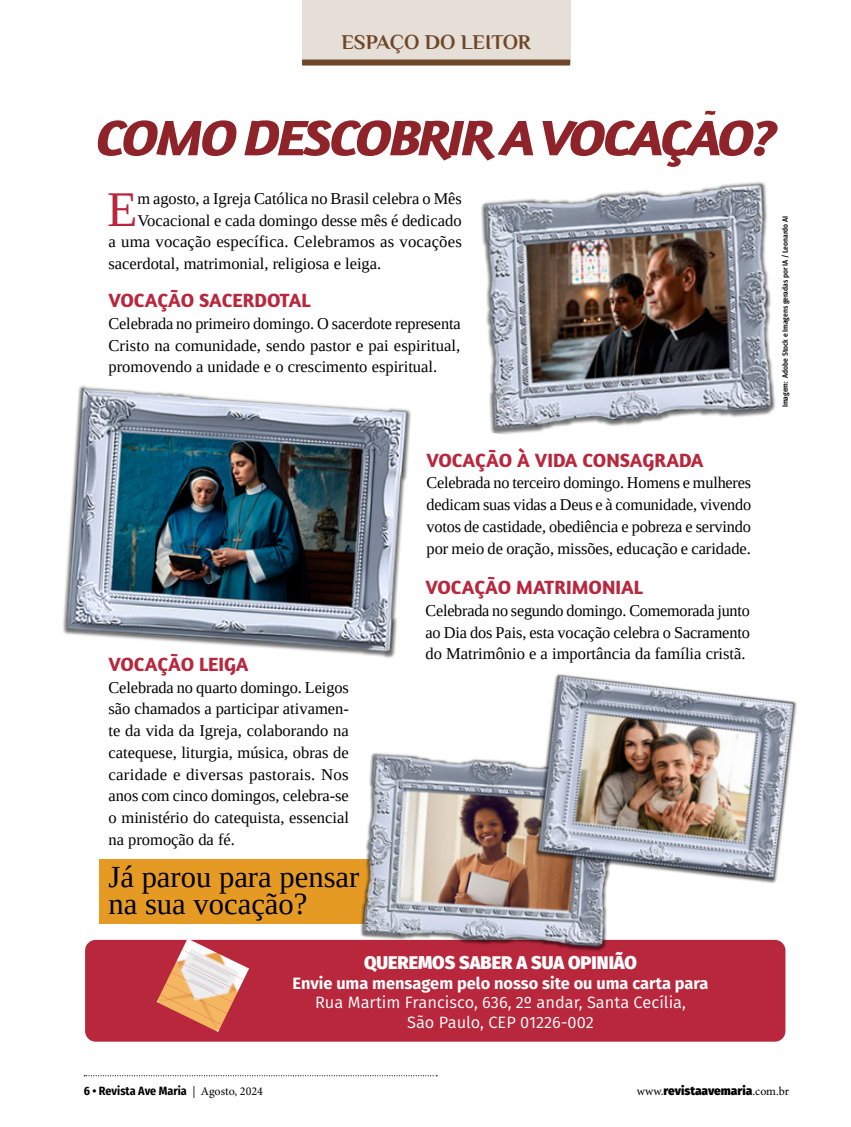
<style>
.page{position:relative;width:851px;height:1127px;background:#fff}
.page>*{position:absolute;margin:0;border:0;box-sizing:border-box;transform-origin:0 0}
.t1{font:italic 700 51.3px "Amaranth";letter-spacing:-.06em;color:#8e2329;scale:1.11 1}
.t2{font:49.65px "Tinos";color:#b8273d}
.t3{font:30.6px/27px "Tinos";color:#000}
.t4{font:700 21px "Philosopher";color:#6e4728}
.t5{font:700 19.5px "Amaranth";color:#b8273d}
.t6{font:900 18px "Fira Sans";color:#fff}
.t7{font:16.5px/21.8px "Tinos";color:#000;text-align:justify}
.t8{font:16.35px/19.6px "Fira Sans";color:#fff;text-align:center}
.t9{font:700 16.35px "Fira Sans";color:#fff}
.t10{font:700 12px "Fira Sans Condensed";color:#000}
.t11{font:900 12px "Fira Sans";color:#000}
.t12{font:500 7.5px "Fira Sans Condensed";color:#000}
.s1{font-family:"Minion Pro";font-weight:400}
</style>
<div class="page">
<div style="left:99px;top:859px;width:354px;height:65px;background:#e59a24"></div>
<div style="left:302px;top:0;width:268px;height:64px;background:#e6dfd8"></div>
<div style="left:302px;top:60px;width:268px;height:6px;background:#6e4728"></div>
<div style="left:85px;top:940px;width:700px;height:101px;background:#b8273c;border-radius:11px"></div>
<img style="left:182px;top:939px;width:67px;height:41px">
<img style="left:176px;top:950px;width:67px;height:41px">
<img style="left:171px;top:961px;width:67px;height:41px">
<img style="left:166px;top:972px;width:66px;height:41px">
<img style="left:160px;top:983px;width:67px;height:41px">
<img style="left:157px;top:995px;width:65px;height:37px">
<img style="left:481px;top:182px;width:295px;height:253px">
<img style="left:63px;top:385px;width:348px;height:273px">
<img style="left:318px;top:753px;width:342px;height:198px">
<img style="left:468px;top:674px;width:329px;height:260px">
<svg style="left:84px;top:1075px;width:353px;height:1px"></svg>
<p class="t4" style="left:341px;top:31px;width:191px">ESPAÇO DO LEITOR</p>
<h1 class="t1" style="left:96px;top:106px;width:614px">COMO DESCOBRIR A VOCAÇÃO?</h1>
<h2 class="t2" style="left:107px;top:177px;width:32px">E</h2>
<p class="t7" style="left:137px;top:187px;width:326px">m agosto, a Igreja Católica no Brasil celebra o Mês</p>
<p class="t7" style="left:137px;top:209px;width:325px">Vocacional e cada domingo desse mês é dedicado</p>
<p class="t7" style="left:108px;top:231px;width:355px">a uma vocação específica. Celebramos as vocações</p>
<p class="t7" style="left:108px;top:253px;width:274px">sacerdotal, matrimonial, religiosa e leiga.</p>
<p class="t5" style="left:108px;top:288px;width:203px">VOCAÇÃO SACERDOTAL</p>
<p class="t7" style="left:108px;top:312px;width:353px">Celebrada no primeiro domingo. O sacerdote representa Cristo na comunidade, sendo pastor e pai espiritual, promovendo a unidade e o crescimento espiritual.</p>
<p class="t12" style="left:779px;top:407px;width:193px;rotate:-90deg">Imagem: Adobe Stock e Imagens geradas por IA / Leonardo AI</p>
<p class="t5" style="left:108px;top:652px;width:142px">VOCAÇÃO LEIGA</p>
<p class="t7" style="left:108px;top:676px;width:242px">Celebrada no quarto domingo. Leigos são chamados a participar ativamen&shy;te da vida da Igreja, colaborando na catequese, liturgia, música, obras de caridade e diversas pastorais. Nos anos com cinco domingos, celebra-se o ministério do catequista, essencial na promoção da fé.</p>
<h3 class="t3" style="left:108px;top:863px;width:252px">Já parou para pensar na sua vocação?</h3>
<p class="t5" style="left:426px;top:448px;width:278px">VOCAÇÃO À VIDA CONSAGRADA</p>
<p class="t7" style="left:426px;top:472px;width:326px">Celebrada no terceiro domingo. Homens e mulheres dedicam suas vidas a Deus e à comunidade, vivendo votos de castidade, obediência e pobreza e servindo por meio de oração, missões, educação e caridade.</p>
<p class="t5" style="left:425px;top:575px;width:219px">VOCAÇÃO MATRIMONIAL</p>
<p class="t7" style="left:425px;top:599px;width:326px">Celebrada no segundo domingo. Comemorada junto ao Dia dos Pais, esta vocação celebra o Sacramento do Matrimônio e a importância da família cristã.</p>
<p class="t6" style="left:364px;top:946px;width:274px">QUEREMOS SABER A SUA OPINIÃO</p>
<p class="t9" style="left:292px;top:969px;width:417px">Envie uma mensagem pelo nosso site ou uma carta para</p>
<p class="t8" style="left:315px;top:993px;width:372px">Rua Martim Francisco, 636, 2º andar, Santa Cecília,<br>São Paulo, CEP 01226-002</p>
<p class="t10" style="left:84px;top:1081px;width:181px">6 • Revista Ave Maria <span class="s1">| Agosto, 2024</span></p>
<p class="t11" style="left:636px;top:1080px;width:154px"><span class="s1">www.</span>revistaavemaria<span class="s1">.com.br</span></p>
</div>
